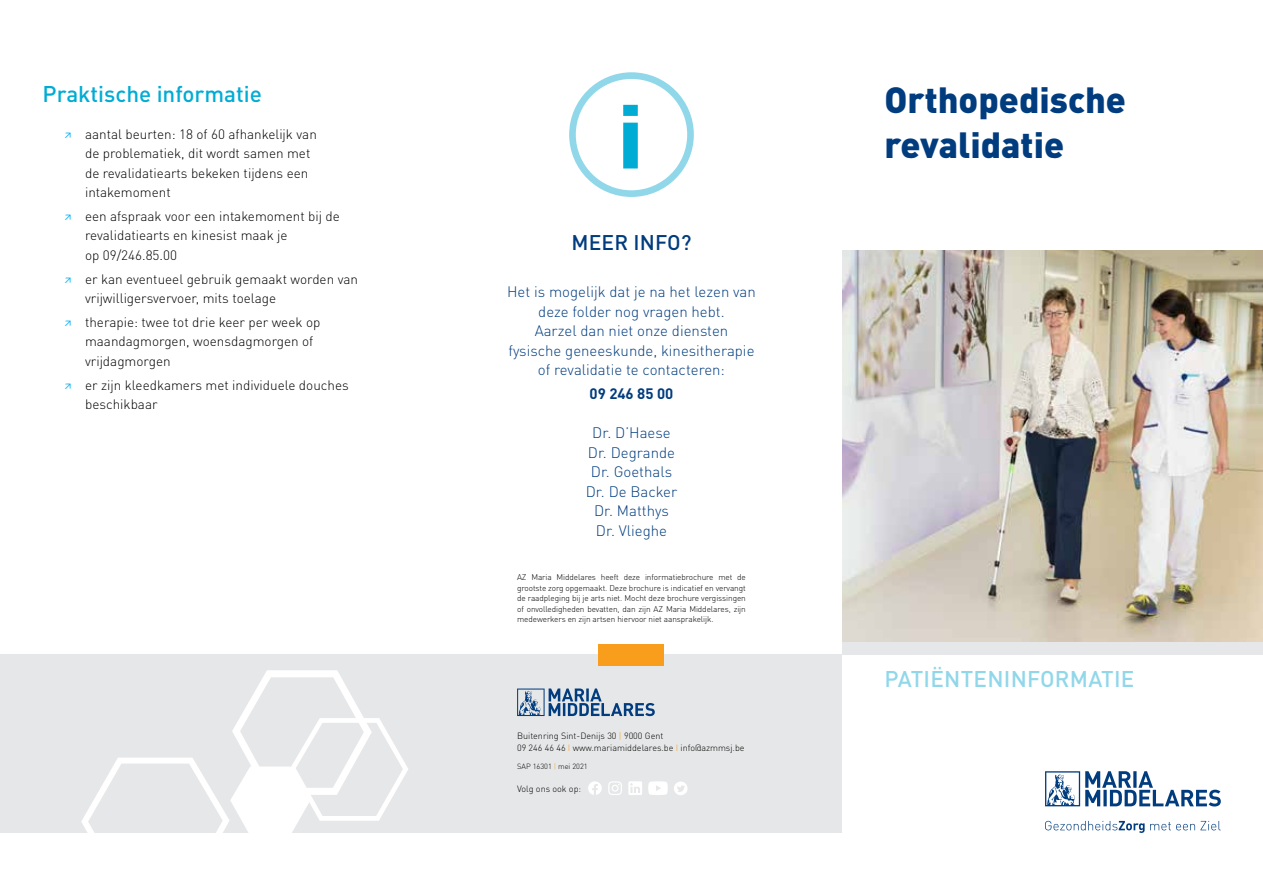
<style>
.page{position:relative;width:1263px;height:893px;background:#fff}
.page>*{position:absolute;margin:0;border:0;box-sizing:border-box;transform-origin:0 0}
.t1{font:900 88.65px "DINOT";color:#00acd4}
.t2{font:900 36px/45px "DINOT";color:#003c7e}
.t3{font:500 22.5px "DINOT";color:#00acd4}
.t4{font:500 22.5px "DINOT";letter-spacing:.01em;color:#91d7ea}
.t5{font:500 21px "DINOT";letter-spacing:.01em;color:#003c7e}
.t6{font:300 15px/19.5px "DINOT";color:#003c7e;text-align:center}
.t7{font:700 15px "DINOT";color:#003c7e}
.t8{font:300 13.5px/19.5px "DINOT";color:#000}
.t9{font:300 9px/12px "DINOT";color:#000}
.t10{font:300 8.25px/10.5px "DINOT";letter-spacing:-.01em;color:#000;text-align:justify}
.t11{font:300 7.5px "DINOT";color:#000}
.s1{font-weight:400;font-stretch:condensed;color:#00aeef}
.s2{color:#f99d1c}
</style>
<div class="page">
<div style="left:0;top:655px;width:842px;height:178px;background:#e6e7e8"></div>
<div style="left:598px;top:644px;width:66px;height:21px;background:#f99d1c"></div>
<div style="left:569px;top:72px;width:125px;height:125px;border:7px solid #91d7ea;border-radius:50%"></div>
<svg style="left:1045px;top:771px;width:176px;height:35px"></svg>
<svg style="left:1045px;top:821px;width:99px;height:12px"></svg>
<svg style="left:1150px;top:821px;width:70px;height:9px"></svg>
<img style="left:842px;top:250px;width:421px;height:392px">
<svg style="left:517px;top:688px;width:138px;height:28px"></svg>
<svg style="left:81px;top:670px;width:327px;height:163px"></svg>
<svg style="left:588px;top:781px;width:14px;height:14px"></svg>
<svg style="left:608px;top:781px;width:14px;height:14px"></svg>
<svg style="left:628px;top:781px;width:14px;height:14px"></svg>
<svg style="left:648px;top:781px;width:20px;height:14px"></svg>
<svg style="left:674px;top:781px;width:14px;height:14px"></svg>
<div style="left:842px;top:642px;width:421px;height:13px;background:#e6e7e8"></div>
<h3 class="t3" style="left:43px;top:80px;width:221px">Praktische informatie</h3>
<p class="t8" style="left:85px;top:124px;width:233px;text-indent:-21px"><span class="s1">↗</span> aantal beurten: 18 of 60 afhankelijk van de problematiek, dit wordt samen met de revalidatiearts bekeken tijdens een intakemoment</p>
<p class="t8" style="left:85px;top:206px;width:256px;text-indent:-21px"><span class="s1">↗</span> een afspraak voor een intakemoment bij de revalidatiearts en kinesist maak je<br>op 09/246.85.00</p>
<p class="t8" style="left:85px;top:269px;width:274px;text-indent:-21px"><span class="s1">↗</span> er kan eventueel gebruik gemaakt worden van vrijwilligersvervoer, mits toelage</p>
<p class="t8" style="left:85px;top:312px;width:237px;text-indent:-21px"><span class="s1">↗</span> therapie: twee tot drie keer per week op maandagmorgen, woensdagmorgen of vrijdagmorgen</p>
<p class="t8" style="left:85px;top:375px;width:265px;text-indent:-21px"><span class="s1">↗</span> er zijn kleedkamers met individuele douches beschikbaar</p>
<h1 class="t1" style="left:618px;top:77px;width:27px">i</h1>
<h3 class="t5" style="left:571px;top:229px;width:122px">MEER INFO?</h3>
<p class="t6" style="left:507px;top:282px;width:250px">Het is mogelijk dat je na het lezen van deze folder nog vragen hebt.<br>Aarzel dan niet onze diensten fysische geneeskunde, kinesitherapie of revalidatie te contacteren:</p>
<p class="t7" style="left:590px;top:384px;width:85px">09 246 85 00</p>
<p class="t6" style="left:586px;top:423px;width:93px">Dr. D’Haese<br>Dr. Degrande<br>Dr. Goethals<br>Dr. De Backer<br>Dr. Matthys<br>Dr. Vlieghe</p>
<p class="t10" style="left:517px;top:572px;width:230px">AZ Maria Middelares heeft deze informatiebrochure met de grootste zorg opgemaakt. Deze brochure is indicatief en vervangt de raadpleging bij je arts niet. Mocht deze brochure vergissingen of onvolledigheden bevatten, dan zijn AZ Maria Middelares, zijn medewerkers en zijn artsen hiervoor niet aansprakelijk.</p>
<p class="t9" style="left:517px;top:729px;width:229px">Buitenring Sint-Denijs 30 <span class="s2">|</span> 9000 Gent<br>09 246 46 46 <span class="s2">I</span> www.mariamiddelares.be <span class="s2">I</span> info@azmmsj.be</p>
<p class="t11" style="left:517px;top:762px;width:72px">SAP 16301 <span class="s2">|</span> mei 2021</p>
<p class="t9" style="left:517px;top:782px;width:66px">Volg ons ook op:</p>
<h2 class="t2" style="left:884px;top:76px;width:243px">Orthopedische revalidatie</h2>
<h3 class="t4" style="left:885px;top:665px;width:251px">PATIËNTENINFORMATIE</h3>
</div>
